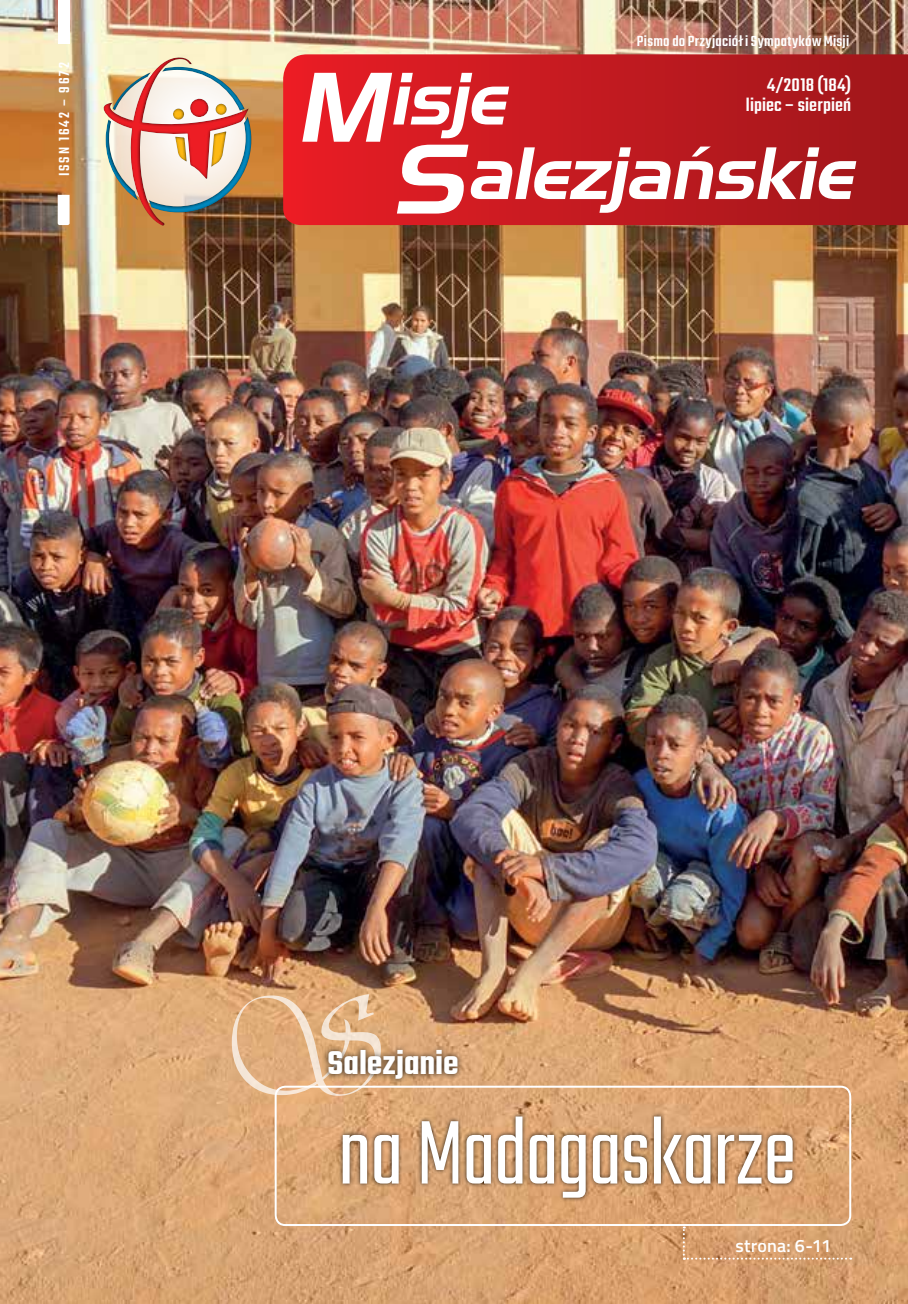
<style>
.page{position:relative;width:908px;height:1304px;background:#fff}
.page>*{position:absolute;margin:0;border:0;box-sizing:border-box;transform-origin:0 0}
.t1{font:144px "EFN Harfa";color:#fff}
.t2{font:300 100.2px "Teko";letter-spacing:-.015em;color:#fff}
.t3{font:italic 96px "Handel Gothic L2";color:#fff}
.t4{font:italic 72px/74.6px "Handel Gothic L2";color:#fff}
.t5{font:600 36px "Teko";color:#fff}
.t6{font:500 20px "Teko";letter-spacing:.01em;color:#fff}
.t7{font:600 18px "Titillium Web";letter-spacing:.01em;color:#fff}
.t8{font:500 16px "Teko";letter-spacing:.03em;color:#fff}
.t9{font:500 16px "Teko";letter-spacing:.125em;color:#fff}
.s1{font-size:96px}
</style>
<div class="page">
<img style="left:0;top:0;width:907px;height:1304px">
<svg style="left:283px;top:54px;width:624px;height:171px;background:#c41c21"></svg>
<div style="left:58px;top:0;width:12px;height:44px;background:#fff"></div>
<svg style="left:58px;top:195px;width:12px;height:30px"></svg>
<div style="left:99px;top:55px;width:160px;height:174px;background:#000;opacity:.75"></div>
<div style="left:274px;top:1086px;width:576px;height:140px;border:2px solid #fff;border-radius:10px"></div>
<div style="left:338px;top:1112px;width:458px;height:90px;background:#000;opacity:.75"></div>
<svg style="left:682px;top:1226px;width:168px;height:34px;background:#d7a070"></svg>
<div style="left:322px;top:1044px;width:142px;height:41px;background:#000;opacity:.75"></div>
<p class="t9" style="left:55px;top:176px;width:116px;rotate:-90deg">ISSN 1642 – 9672</p>
<p class="t8" style="left:636px;top:32px;width:214px">Pismo do Przyjaciół iSympatyków Misji</p>
<p class="t6" style="left:767px;top:73px;width:85px">4/2018 (184)</p>
<h3 class="t3" style="left:295px;top:45px;width:114px">M</h3>
<h3 class="t4" style="left:388px;top:60px;width:480px">isje<br><span class="s1">S</span>alezjańskie</h3>
<p class="t6" style="left:745px;top:93px;width:107px">lipiec – sierpień</p>
<h1 class="t1" style="left:226px;top:966px;width:156px">S</h1>
<h3 class="t5" style="left:327px;top:1041px;width:132px">Salezjanie</h3>
<h2 class="t2" style="left:338px;top:1097px;width:459px">na Madagaskarze</h2>
<p class="t7" style="left:735px;top:1232px;width:97px">strona: 6-11</p>
</div>
